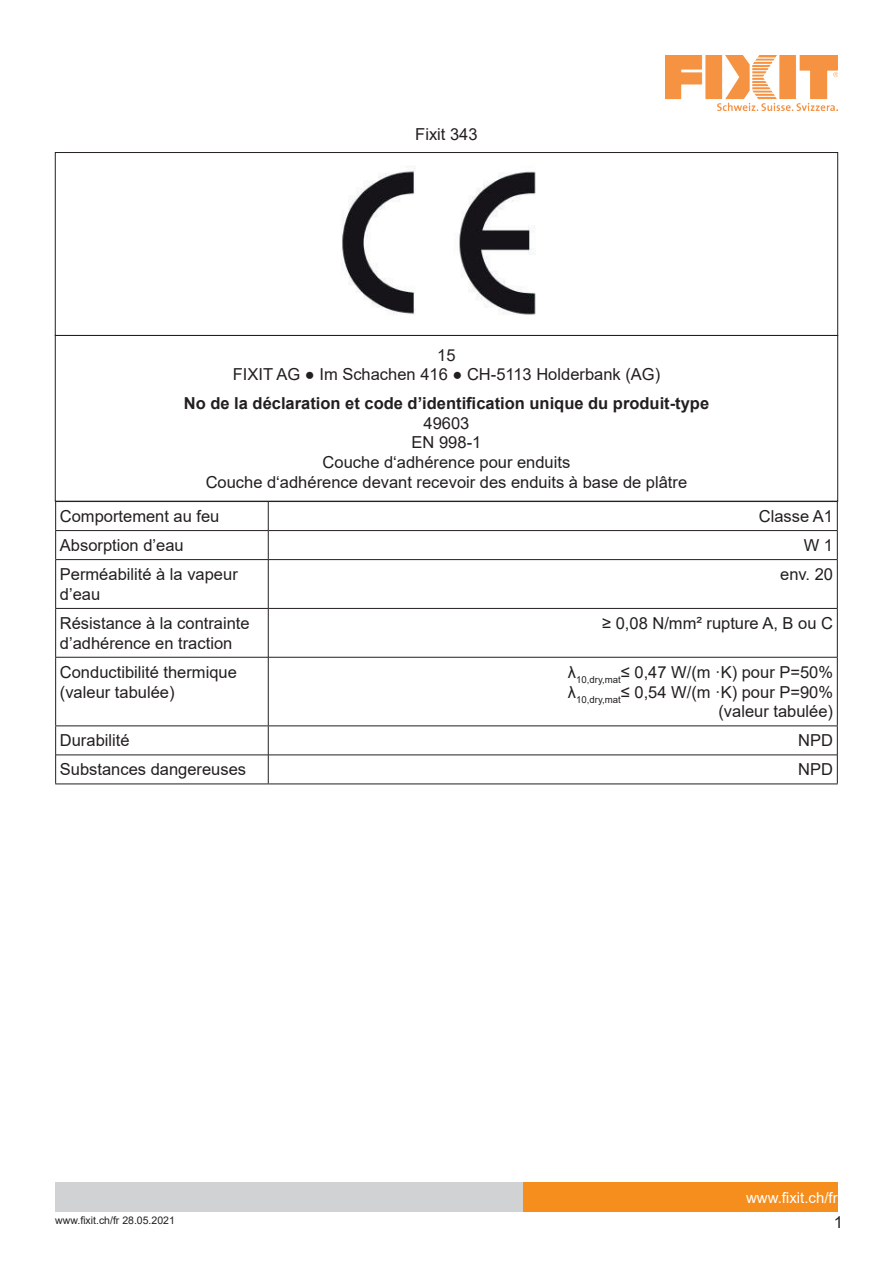
<style>
.page{position:relative;width:893px;height:1263px;background:#fff}
.page>*{position:absolute;margin:0;border:0;box-sizing:border-box;transform-origin:0 0}
.t1{font:16.5px/19.8px "Arial";color:#231f20}
.t2{font:700 16.5px "Arial";color:#231f20}
.t3{font:15px "Arial";color:#fff}
.t4{font:10.5px "Arial";color:#231f20}
</style>
<div class="page">
<div style="left:523px;top:1182px;width:315px;height:30px;background:#f68e1e"></div>
<div style="left:55px;top:1182px;width:468px;height:30px;background:#d1d2d4"></div>
<img style="left:665px;top:55px;width:173px;height:56px">
<img style="left:342px;top:166px;width:194px;height:149px">
<div style="left:55px;top:152px;width:783px;height:184px;border:1px solid #231f20"></div>
<div style="left:55px;top:335px;width:783px;height:166px;border:1px solid #231f20"></div>
<hr style="left:55px;top:501px;width:213px;height:1px;background:#231f20">
<hr style="left:268px;top:501px;width:570px;height:1px;background:#231f20">
<hr style="left:55px;top:530px;width:213px;height:1px;background:#231f20">
<svg style="left:55px;top:502px;width:1px;height:58px"></svg>
<hr style="left:268px;top:530px;width:570px;height:1px;background:#231f20">
<svg style="left:268px;top:502px;width:1px;height:57px"></svg>
<svg style="left:837px;top:502px;width:1px;height:58px"></svg>
<hr style="left:55px;top:560px;width:1px;height:48px;background:#231f20">
<hr style="left:268px;top:560px;width:1px;height:48px;background:#231f20">
<hr style="left:837px;top:560px;width:1px;height:48px;background:#231f20">
<hr style="left:55px;top:608px;width:213px;height:1px;background:#231f20">
<hr style="left:55px;top:609px;width:1px;height:48px;background:#231f20">
<hr style="left:268px;top:608px;width:570px;height:1px;background:#231f20">
<hr style="left:268px;top:609px;width:1px;height:48px;background:#231f20">
<hr style="left:837px;top:609px;width:1px;height:48px;background:#231f20">
<hr style="left:55px;top:657px;width:1px;height:68px;background:#231f20">
<hr style="left:268px;top:657px;width:1px;height:68px;background:#231f20">
<hr style="left:837px;top:657px;width:1px;height:68px;background:#231f20">
<hr style="left:55px;top:725px;width:213px;height:1px;background:#231f20">
<hr style="left:268px;top:725px;width:570px;height:1px;background:#231f20">
<svg style="left:55px;top:726px;width:1px;height:57px"></svg>
<svg style="left:268px;top:726px;width:1px;height:57px"></svg>
<svg style="left:837px;top:726px;width:1px;height:57px"></svg>
<hr style="left:55px;top:783px;width:213px;height:1px;background:#231f20">
<hr style="left:268px;top:783px;width:570px;height:1px;background:#231f20">
<hr style="left:56px;top:559px;width:212px;height:1px;background:#231f20">
<hr style="left:268px;top:559px;width:569px;height:1px;background:#231f20">
<hr style="left:56px;top:657px;width:212px;height:1px;background:#231f20">
<hr style="left:268px;top:657px;width:569px;height:1px;background:#231f20">
<hr style="left:56px;top:755px;width:212px;height:1px;background:#231f20">
<hr style="left:268px;top:755px;width:569px;height:1px;background:#231f20">
<p class="t1" style="left:415px;top:124px;width:64px">Fixit 343</p>
<p class="t1" style="left:233px;top:345px;width:429px;text-align:center">15<br>FIXIT AG ● Im Schachen 416 ● CH-5113 Holderbank (AG)</p>
<p class="t2" style="left:184px;top:391px;width:527px">No de la déclaration et code d’identification unique du produit-type</p>
<p class="t1" style="left:206px;top:413px;width:483px;text-align:center">49603<br>EN 998-1<br>Couche d‘adhérence pour enduits<br>Couche d‘adhérence devant recevoir des enduits à base de plâtre</p>
<p class="t1" style="left:60px;top:506px;width:161px">Comportement au feu</p>
<p class="t1" style="left:759px;top:506px;width:76px">Classe A1</p>
<p class="t1" style="left:60px;top:535px;width:125px">Absorption d’eau</p>
<p class="t1" style="left:804px;top:535px;width:31px">W 1</p>
<p class="t1" style="left:60px;top:564px;width:179px">Perméabilité à la vapeur d’eau</p>
<p class="t1" style="left:780px;top:564px;width:54px">env. 20</p>
<p class="t1" style="left:60px;top:613px;width:191px">Résistance à la contrainte d’adhérence en traction</p>
<p class="t1" style="left:602px;top:613px;width:232px">≥ 0,08 N/mm² rupture A, B ou C</p>
<p class="t1" style="left:60px;top:662px;width:178px">Conductibilité thermique (valeur tabulée)</p>
<p class="t1" style="left:568px;top:662px;width:267px;text-align:right">λ<sub>10,dry,mat</sub>≤ 0,47 W/(m ·K) pour P=50% λ<sub>10,dry,mat</sub>≤ 0,54 W/(m ·K) pour P=90% (valeur tabulée)</p>
<p class="t1" style="left:60px;top:731px;width:71px">Durabilité</p>
<p class="t1" style="left:798px;top:731px;width:36px">NPD</p>
<p class="t1" style="left:60px;top:760px;width:188px">Substances dangereuses</p>
<p class="t1" style="left:798px;top:760px;width:36px">NPD</p>
<p class="t4" style="left:55px;top:1213px;width:121px">www.fixit.ch/fr 28.05.2021</p>
<p class="t3" style="left:746px;top:1187px;width:93px">www.fixit.ch/fr</p>
<p class="t1" style="left:834px;top:1212px;width:11px">1</p>
</div>
